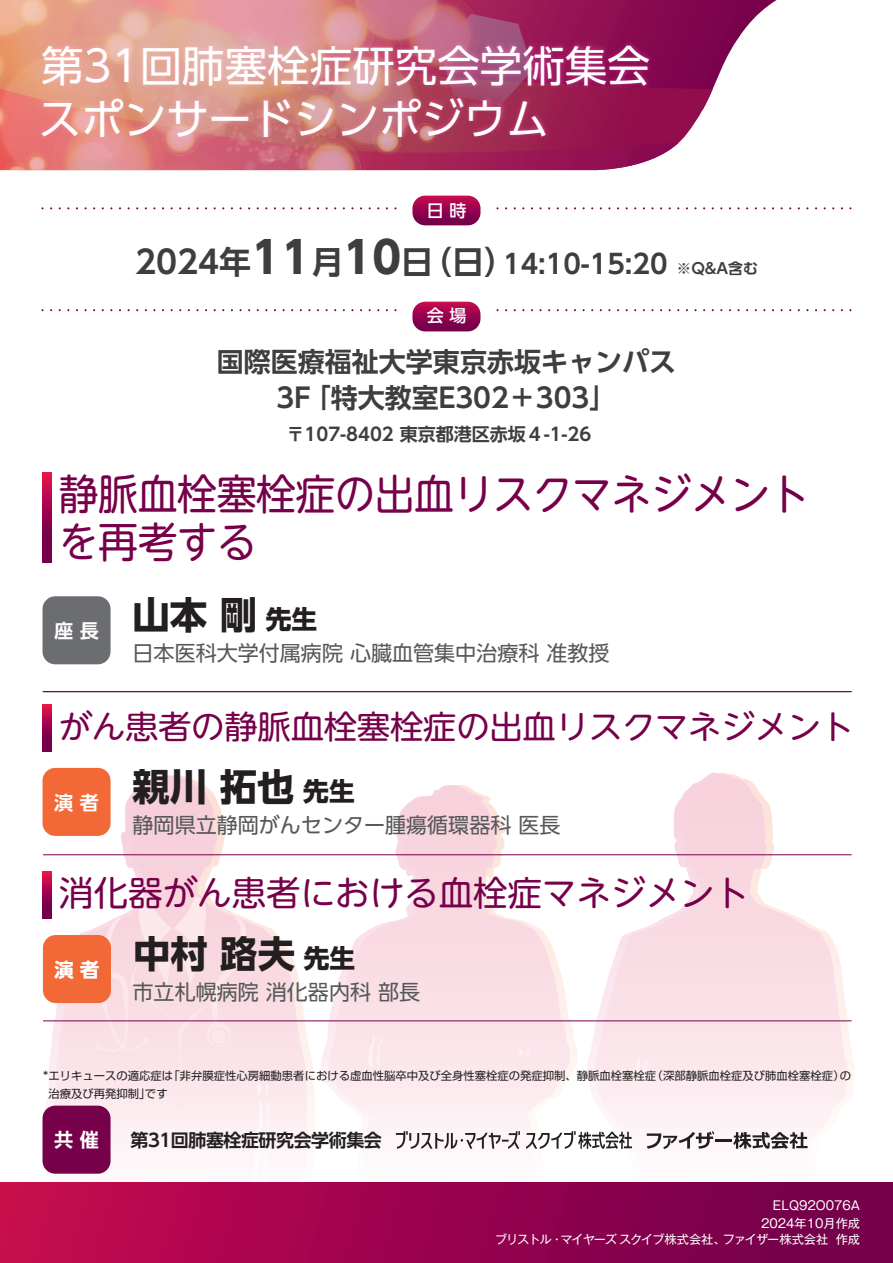
<style>
.page{position:relative;width:893px;height:1263px;background:#fff}
.page>*{position:absolute;margin:0;border:0;box-sizing:border-box;transform-origin:0 0}
.t1{font:42.6px "UD Shin Go Pr 6";color:#fff}
.t2{font:42.45px "UD Shin Go Pr 6";color:#fff}
.t3{font:42px/48px "UD Shin M Go Pr 6";letter-spacing:-.01em;color:#76004a;scale:.95 1}
.t4{font:700 37.35px "UD Shin Go Pr 6";color:#231f20}
.t5{font:34.5px "UD Shin M Go Pr 6";color:#76004a}
.t6{font:32.4px "UD Shin M Go Pr 6";letter-spacing:-.01em;color:#76004a}
.t7{font:700 27px/36px "UD Shin Go Pr 6 N De";color:#3e3e3f;text-align:center}
.t8{font:700 26.55px "UD Shin Go Pr 6 N De";color:#3e3e3f}
.t9{font:21px "UD Shin Go Pr 6";color:#57585a}
.t10{font:700 19.2px "UD Shin Go Pr 6 N De";color:#fff}
.t11{font:700 18px "UD Shin Go Pr 6 N De";color:#3e3e3f}
.t12{font:700 18px "UD Shin Go Pr 6 De";letter-spacing:-.025em;color:#231f20}
.t13{font:500 16.95px "UD Shin Go Pr 6";color:#fff}
.t14{font:12.15px "Gothic MB101 Pr 6";letter-spacing:-.09em;color:#fff}
.t15{font:12.15px "Gothic MB101 Pr 6";color:#fff}
.t16{font:11.4px/18px "Shin Go Pro";color:#231f20}
.s1{font-size:31.95px}
.s2{font-family:"UD Shin Go Pr 6 N";font-size:43.65px}
.s3{font-size:14.85px}
.s4{font-size:25.65px}
.s5{font-size:11.7px}
</style>
<div class="page">
<svg style="left:713px;top:0;width:64px;height:88px"></svg>
<svg style="left:533px;top:0;width:180px;height:143px;background:#911b5b"></svg>
<svg style="left:533px;top:89px;width:146px;height:81px;background:#9b245c"></svg>
<svg style="left:0;top:0;width:533px;height:170px;background:#d67f83"></svg>
<svg style="left:587px;top:773px;width:261px;height:298px"></svg>
<svg style="left:321px;top:785px;width:250px;height:286px"></svg>
<svg style="left:43px;top:775px;width:265px;height:296px"></svg>
<svg style="left:95px;top:895px;width:152px;height:176px;background:#f9dfe5"></svg>
<svg style="left:42px;top:1071px;width:812px;height:103px"></svg>
<div style="left:0;top:1182px;width:893px;height:81px;background:linear-gradient(to right,#c60a50,#6d004b)"></div>
<div style="left:43px;top:1106px;width:68px;height:68px;background:#76004a;border-radius:13px"></div>
<svg style="left:506px;top:309px;width:345px;height:2px"></svg>
<svg style="left:506px;top:207px;width:345px;height:2px"></svg>
<svg style="left:51px;top:207px;width:345px;height:2px"></svg>
<svg style="left:51px;top:309px;width:345px;height:2px"></svg>
<svg style="left:412px;top:302px;width:68px;height:29px;background:#9d1358"></svg>
<svg style="left:412px;top:196px;width:68px;height:29px;background:#9d1358"></svg>
<div style="left:43px;top:596px;width:68px;height:68px;background:#6c6d70;border-radius:13px"></div>
<svg style="left:43px;top:472px;width:8px;height:90px"></svg>
<img style="left:34px;top:37px;width:624px;height:69px">
<img style="left:31px;top:91px;width:525px;height:67px">
<svg style="left:647px;top:1131px;width:67px;height:18px"></svg>
<hr style="left:715px;top:1139px;width:17px;height:3px;background:#231f20">
<svg style="left:733px;top:1132px;width:75px;height:17px"></svg>
<svg style="left:396px;top:1131px;width:236px;height:18px"></svg>
<hr style="left:43px;top:691px;width:808px;height:1px;background:#76004a">
<hr style="left:43px;top:854px;width:808px;height:1px;background:#76004a">
<hr style="left:43px;top:1020px;width:808px;height:1px;background:#76004a">
<svg style="left:43px;top:872px;width:8px;height:46px"></svg>
<div style="left:43px;top:935px;width:68px;height:68px;background:#f26937;border-radius:13px"></div>
<div style="left:43px;top:768px;width:68px;height:68px;background:#f26937;border-radius:13px"></div>
<svg style="left:43px;top:704px;width:8px;height:47px"></svg>
<h1 class="t1" style="left:41px;top:31px;width:610px">第31回肺塞栓症研究会学術集会</h1>
<h2 class="t2" style="left:39px;top:85px;width:512px">スポンサードシンポジウム</h2>
<h3 class="t13" style="left:427px;top:197px;width:41px">日 時</h3>
<h3 class="t8" style="left:135px;top:243px;width:624px"><span class="s1">2024年</span><span class="s2">11</span><span class="s1">月</span><span class="s2">10</span><span class="s1">日（日）</span>14:10-15:20 <span class="s3">※Q&amp;A含む</span></h3>
<h3 class="t13" style="left:427px;top:302px;width:41px">会 場</h3>
<h3 class="t7" style="left:217px;top:343px;width:460px">国際医療福祉大学東京赤坂キャンパス<br>3F「特大教室E302＋303」</h3>
<h3 class="t11" style="left:287px;top:420px;width:306px">〒107-8402 東京都港区赤坂４-1-26</h3>
<h3 class="t3" style="left:59px;top:468px;width:792px">静脈血栓塞栓症の出血リスクマネジメントを再考する</h3>
<h3 class="t4" style="left:133px;top:584px;width:186px">山本 剛 <span class="s4">先生</span></h3>
<h3 class="t9" style="left:133px;top:636px;width:479px">日本医科大学付属病院 心臓血管集中治療科 准教授</h3>
<h3 class="t10" style="left:54px;top:615px;width:46px">座 長</h3>
<h3 class="t6" style="left:59px;top:699px;width:797px">がん患者の静脈血栓塞栓症の出血リスクマネジメント</h3>
<h3 class="t10" style="left:54px;top:787px;width:46px">演 者</h3>
<h3 class="t4" style="left:133px;top:756px;width:224px">親川 拓也 <span class="s4">先生</span></h3>
<h3 class="t9" style="left:133px;top:808px;width:429px">静岡県立静岡がんセンター腫瘍循環器科 医長</h3>
<h3 class="t5" style="left:59px;top:865px;width:691px">消化器がん患者における血栓症マネジメント</h3>
<h3 class="t4" style="left:133px;top:923px;width:224px">中村 路夫 <span class="s4">先生</span></h3>
<h3 class="t9" style="left:133px;top:975px;width:289px">市立札幌病院 消化器内科 部長</h3>
<h3 class="t10" style="left:55px;top:954px;width:46px">演 者</h3>
<p class="t16" style="left:49px;top:1065px;width:804px;text-indent:-5px"><span class="s5">*</span>エリキュースの適応症は「非弁膜症性心房細動患者における虚血性脳卒中及び全身性塞栓症の発症抑制、静脈血栓塞栓症（深部静脈血栓症及び肺血栓塞栓症）の治療及び再発抑制」です</p>
<h3 class="t10" style="left:54px;top:1124px;width:46px">共 催</h3>
<h3 class="t12" style="left:130px;top:1125px;width:253px">第31回肺塞栓症研究会学術集会</h3>
<p class="t15" style="left:773px;top:1195px;width:89px">ELQ92O076A</p>
<p class="t14" style="left:495px;top:1229px;width:367px">ブリストル・マイヤーズ スクイブ株式会社、ファイザー株式会社 作成</p>
<p class="t15" style="left:761px;top:1213px;width:101px">2024年10月作成</p>
</div>
